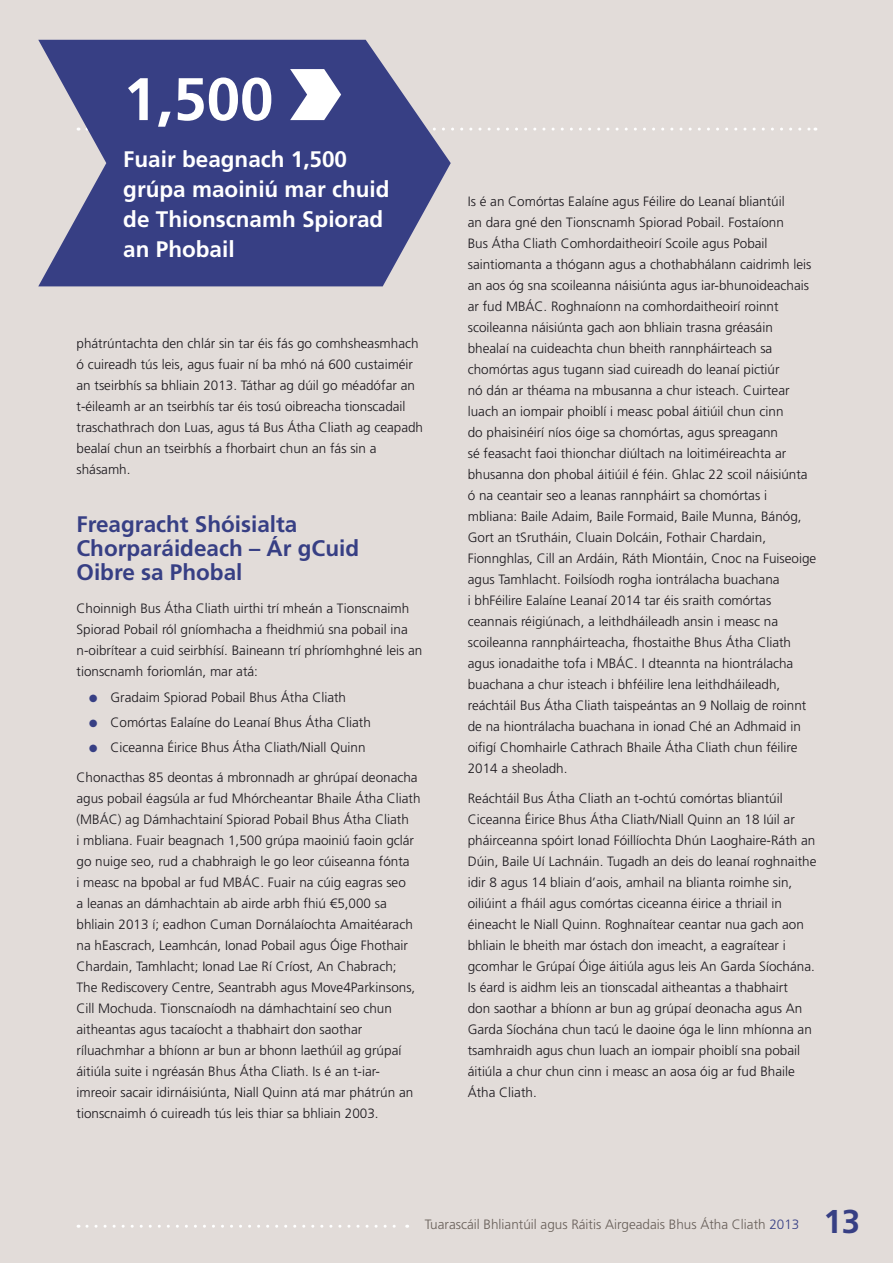
<style>
.page{position:relative;width:893px;height:1263px;background:#e2dcd9}
.page>*{position:absolute;margin:0;border:0;box-sizing:border-box;transform-origin:0 0}
.t1{font:700 60px "Frutiger LT Std";color:#fff}
.t2{font:700 33px "Frutiger LT Std";color:#373f84}
.t3{font:700 22.5px/30px "Frutiger LT Std";color:#fff}
.t4{font:700 22.5px/24px "Frutiger LT Std";color:#373f84}
.t5{font:300 13.5px/21px "Frutiger LT Std";color:#1a171c}
.t6{font:300 13.5px "Frutiger LT Std";color:#675e58}
.t7{font:10.5px "Zapf Dingbats ITC";color:#373f84}
.s1{color:#373f84}
</style>
<div class="page">
<svg style="left:451px;top:128px;width:365px;height:3px"></svg>
<svg style="left:87px;top:1225px;width:321px;height:3px"></svg>
<svg style="left:38px;top:40px;width:413px;height:246px;fill:#373f84"></svg>
<svg style="left:290px;top:69px;width:51px;height:51px"></svg>
<h1 class="t1" style="left:123px;top:64px;width:152px">1,500</h1>
<p class="t3" style="left:123px;top:144px;width:268px">Fuair beagnach 1,500 grúpa maoiniú mar chuid de Thionscnamh Spiorad an Phobail</p>
<p class="t5" style="left:77px;top:333px;width:348px">phátrúntachta den chlár sin tar éis fás go comhsheasmhach ó cuireadh tús leis, agus fuair ní ba mhó ná 600 custaiméir an tseirbhís sa bhliain 2013. Táthar ag dúil go méadófar an t-éileamh ar an tseirbhís tar éis tosú oibreacha tionscadail traschathrach don Luas, agus tá Bus Átha Cliath ag ceapadh bealaí chun an tseirbhís a fhorbairt chun an fás sin a shásamh.</p>
<h2 class="t4" style="left:77px;top:512px;width:284px">Freagracht Shóisialta<br>Chorparáideach – Ár gCuid<br>Oibre sa Phobal</h2>
<p class="t5" style="left:77px;top:598px;width:347px">Choinnigh Bus Átha Cliath uirthi trí mheán a Tionscnaimh Spiorad Pobail ról gníomhacha a fheidhmiú sna pobail ina n-oibrítear a cuid seirbhísí. Baineann trí phríomhghné leis an tionscnamh foriomlán, mar atá:</p>
<p class="t5" style="left:111px;top:687px;width:237px">Gradaim Spiorad Pobail Bhus Átha Cliath</p>
<p class="t5" style="left:111px;top:712px;width:262px">Comórtas Ealaíne do Leanaí Bhus Átha Cliath</p>
<p class="t5" style="left:111px;top:737px;width:257px">Ciceanna Éirice Bhus Átha Cliath/Niall Quinn</p>
<p class="t5" style="left:77px;top:767px;width:346px">Chonacthas 85 deontas á mbronnadh ar ghrúpaí deonacha agus pobail éagsúla ar fud Mhórcheantar Bhaile Átha Cliath (MBÁC) ag Dámhachtainí Spiorad Pobail Bhus Átha Cliath<br>i mbliana. Fuair beagnach 1,500 grúpa maoiniú faoin gclár go nuige seo, rud a chabhraigh le go leor cúiseanna fónta<br>i measc na bpobal ar fud MBÁC. Fuair na cúig eagras seo<br>a leanas an dámhachtain ab airde arbh fhiú €5,000 sa bhliain 2013 í; eadhon Cuman Dornálaíochta Amaitéarach na hEascrach, Leamhcán, Ionad Pobail agus Óige Fhothair Chardain, Tamhlacht; Ionad Lae Rí Críost, An Chabrach; The Rediscovery Centre, Seantrabh agus Move4Parkinsons, Cill Mochuda. Tionscnaíodh na dámhachtainí seo chun aitheantas agus tacaíocht a thabhairt don saothar ríluachmhar a bhíonn ar bun ar bhonn laethúil ag grúpaí áitiúla suite i ngréasán Bhus Átha Cliath. Is é an t-iar&shy;imreoir sacair idirnáisiúnta, Niall Quinn atá mar phátrún an tionscnaimh ó cuireadh tús leis thiar sa bhliain 2003.</p>
<p class="t7" style="left:89px;top:693px;width:10px">●</p>
<p class="t7" style="left:89px;top:718px;width:10px">●</p>
<p class="t7" style="left:89px;top:744px;width:10px">●</p>
<p class="t5" style="left:468px;top:191px;width:350px">Is é an Comórtas Ealaíne agus Féilire do Leanaí bliantúil<br>an dara gné den Tionscnamh Spiorad Pobail. Fostaíonn<br>Bus Átha Cliath Comhordaitheoirí Scoile agus Pobail saintiomanta a thógann agus a chothabhálann caidrimh leis an aos óg sna scoileanna náisiúnta agus iar-bhunoideachais ar fud MBÁC. Roghnaíonn na comhordaitheoirí roinnt scoileanna náisiúnta gach aon bhliain trasna gréasáin bhealaí na cuideachta chun bheith rannpháirteach sa chomórtas agus tugann siad cuireadh do leanaí pictiúr<br>nó dán ar théama na mbusanna a chur isteach. Cuirtear luach an iompair phoiblí i measc pobal áitiúil chun cinn<br>do phaisinéirí níos óige sa chomórtas, agus spreagann<br>sé feasacht faoi thionchar diúltach na loitiméireachta ar bhusanna don phobal áitiúil é féin. Ghlac 22 scoil náisiúnta ó na ceantair seo a leanas rannpháirt sa chomórtas i mbliana: Baile Adaim, Baile Formaid, Baile Munna, Bánóg, Gort an tSrutháin, Cluain Dolcáin, Fothair Chardain, Fionnghlas, Cill an Ardáin, Ráth Miontáin, Cnoc na Fuiseoige agus Tamhlacht. Foilsíodh rogha iontrálacha buachana<br>i bhFéilire Ealaíne Leanaí 2014 tar éis sraith comórtas ceannais réigiúnach, a leithdháileadh ansin i measc na scoileanna rannpháirteacha, fhostaithe Bhus Átha Cliath agus ionadaithe tofa i MBÁC. I dteannta na hiontrálacha buachana a chur isteach i bhféilire lena leithdháileadh, reáchtáil Bus Átha Cliath taispeántas an 9 Nollaig de roinnt de na hiontrálacha buachana in ionad Ché an Adhmaid in oifigí Chomhairle Cathrach Bhaile Átha Cliath chun féilire 2014 a sheoladh.</p>
<p class="t5" style="left:468px;top:788px;width:350px">Reáchtáil Bus Átha Cliath an t-ochtú comórtas bliantúil Ciceanna Éirice Bhus Átha Cliath/Niall Quinn an 18 Iúil ar pháirceanna spóirt Ionad Fóillíochta Dhún Laoghaire-Ráth an Dúin, Baile Uí Lachnáin. Tugadh an deis do leanaí roghnaithe idir 8 agus 14 bliain d’aois, amhail na blianta roimhe sin, oiliúint a fháil agus comórtas ciceanna éirice a thriail in éineacht le Niall Quinn. Roghnaítear ceantar nua gach aon bhliain le bheith mar óstach don imeacht, a eagraítear i gcomhar le Grúpaí Óige áitiúla agus leis An Garda Síochána.<br>Is éard is aidhm leis an tionscadal aitheantas a thabhairt<br>don saothar a bhíonn ar bun ag grúpaí deonacha agus An Garda Síochána chun tacú le daoine óga le linn mhíonna an tsamhraidh agus chun luach an iompair phoiblí sna pobail áitiúla a chur chun cinn i measc an aosa óig ar fud Bhaile Átha Cliath.</p>
<p class="t6" style="left:425px;top:1217px;width:376px">Tuarascáil Bhliantúil agus Ráitis Airgeadais Bhus Átha Cliath <span class="s1">2013</span></p>
<h2 class="t2" style="left:824px;top:1202px;width:38px">13</h2>
</div>
